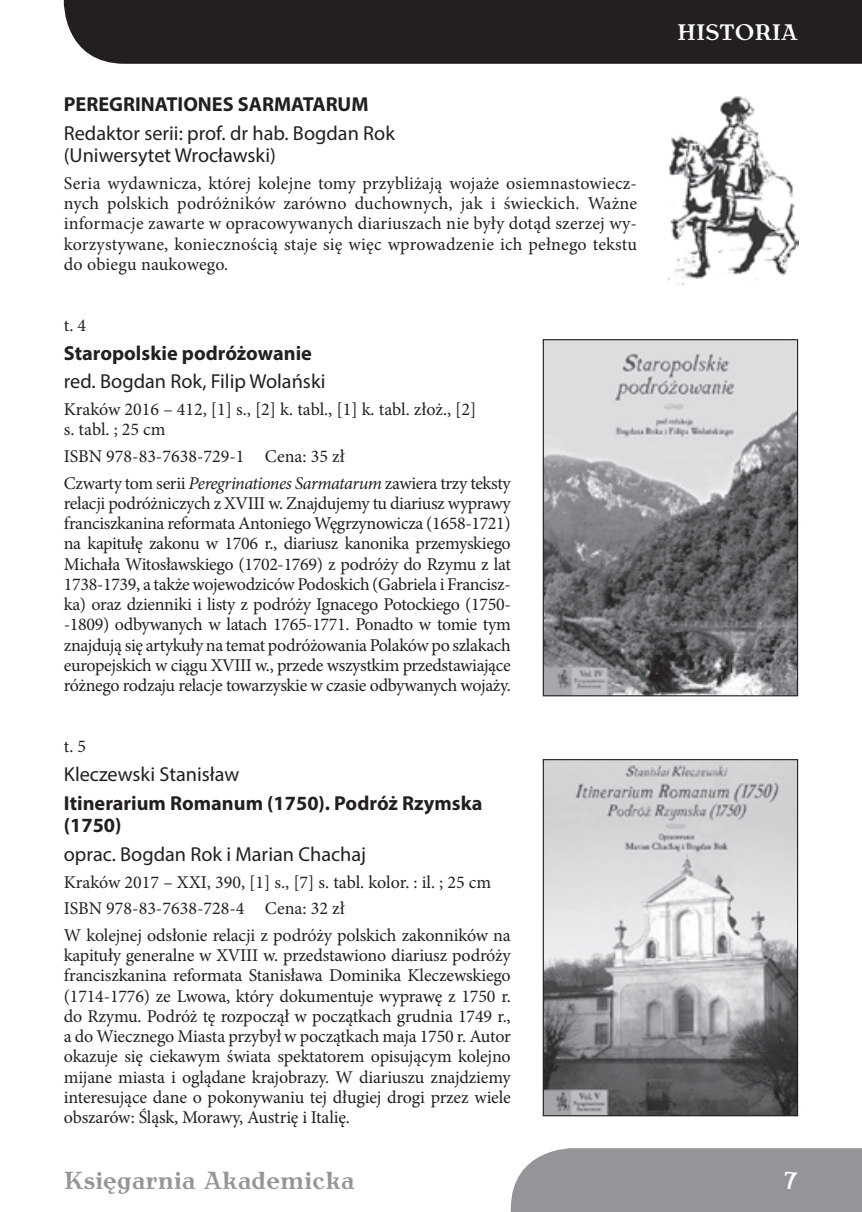
<style>
.page{position:relative;width:862px;height:1212px;background:#fff}
.page>*{position:absolute;margin:0;border:0;box-sizing:border-box;transform-origin:0 0}
.t1{font:700 24.75px "Antykwa Torunska";color:#939598}
.t2{font:700 24.75px "Antykwa Torunska";color:#fff}
.t3{font:700 22.5px "Antykwa Torunska";color:#fff}
.t4{font:20.25px/22.5px "Myriad Pro";color:#231f20}
.t5{font:700 20.25px/22.5px "Myriad Pro";color:#231f20}
.t6{font:18px/20.2px "Minion Pro";letter-spacing:-.01em;color:#231f20;text-align:justify}
.s1{font-style:italic}
</style>
<div class="page">
<div style="left:510px;top:1148px;width:351px;height:64px;background:#939598"></div>
<div style="left:64px;top:0;width:797px;height:64px;background:#231f20"></div>
<svg style="left:542px;top:339px;width:255px;height:357px;background:#949598"></svg>
<svg style="left:542px;top:759px;width:255px;height:357px;background:#acadaf"></svg>
<img style="left:668px;top:96px;width:129px;height:188px">
<p class="t5" style="left:64px;top:92px;width:306px">PEREGRINATIONES SARMATARUM</p>
<p class="t4" style="left:64px;top:121px;width:332px">redaktor serii: prof. dr hab. Bogdan rok (Uniwersytet Wrocławski)</p>
<p class="t6" style="left:64px;top:173px;width:574px">Seria wydawnicza, której kolejne tomy przybliżają wojaże osiemnastowiecz&shy;nych polskich podróżników zarówno duchownych, jak i świeckich. Ważne informacje zawarte w opracowywanych diariuszach nie były dotąd szerzej wy&shy;korzystywane, koniecznością staje się więc wprowadzenie ich pełnego tekstu do obiegu naukowego.</p>
<p class="t6" style="left:64px;top:315px;width:24px">t. 4</p>
<p class="t5" style="left:64px;top:341px;width:249px">Staropolskie podróżowanie</p>
<p class="t4" style="left:64px;top:370px;width:263px">red. Bogdan rok, Filip Wolański</p>
<p class="t6" style="left:64px;top:399px;width:414px">Kraków 2016 – 412, [1] s., [2] k. tabl., [1] k. tabl. złoż., [2] s. tabl. ; 25 cm</p>
<p class="t6" style="left:64px;top:443px;width:448px;line-height:26.6px">ISBN 978-83-7638-729-1 Cena: 35 zł<br>Czwarty tom serii <span class="s1">Peregrinationes Sarmatarum</span> zawiera trzy teksty</p>
<p class="t6" style="left:64px;top:493px;width:448px">relacji podróżniczych z XVIII w. Znajdujemy tu diariusz wyprawy franciszkanina reformata Antoniego Węgrzynowicza (1658-1721) na kapitułę zakonu w 1706 r., diariusz kanonika przemyskiego Michała Witosławskiego (1702-1769) z podróży do Rzymu z lat 1738-1739, a także wojewodziców Podoskich (Gabriela i Francisz&shy;ka) oraz dzienniki i listy z podróży Ignacego Potockiego (1750- -1809) odbywanych w latach 1765-1771. Ponadto w tomie tym znajdują się artykuły na temat podróżowania Polaków po szlakach europejskich w ciągu XVIII w., przede wszystkim przedstawiające różnego rodzaju relacje towarzyskie w czasie odbywanych wojaży.</p>
<p class="t6" style="left:64px;top:736px;width:24px">t. 5</p>
<p class="t4" style="left:64px;top:762px;width:177px">Kleczewski Stanisław</p>
<p class="t5" style="left:64px;top:791px;width:420px">Itinerarium Romanum (1750). Podróż Rzymska (1750)</p>
<p class="t4" style="left:64px;top:843px;width:304px">oprac. Bogdan rok i Marian chachaj</p>
<p class="t6" style="left:64px;top:869px;width:448px;line-height:26.6px;text-align:left">Kraków 2017 – XXI, 390, [1] s., [7] s. tabl. kolor. : il. ; 25 cm<br>ISBN 978-83-7638-728-4 Cena: 32 zł<br>W kolejnej odsłonie relacji z podróży polskich zakonników na</p>
<p class="t6" style="left:64px;top:945px;width:448px">kapituły generalne w XVIII w. przedstawiono diariusz podróży franciszkanina reformata Stanisława Dominika Kleczewskiego (1714-1776) ze Lwowa, który dokumentuje wyprawę z 1750 r. do Rzymu. Podróż tę rozpoczął w początkach grudnia 1749 r., a do Wiecznego Miasta przybył w początkach maja 1750 r. Autor okazuje się ciekawym świata spektatorem opisującym kolejno mijane miasta i oglądane krajobrazy. W diariuszu znajdziemy interesujące dane o pokonywaniu tej długiej drogi przez wiele obszarów: Śląsk, Morawy, Austrię i Italię.</p>
<p class="t3" style="left:676px;top:16px;width:122px">HisToRia</p>
<h1 class="t1" style="left:64px;top:1162px;width:292px">Księgarnia akademicka</h1>
<h1 class="t2" style="left:783px;top:1162px;width:16px">7</h1>
</div>
